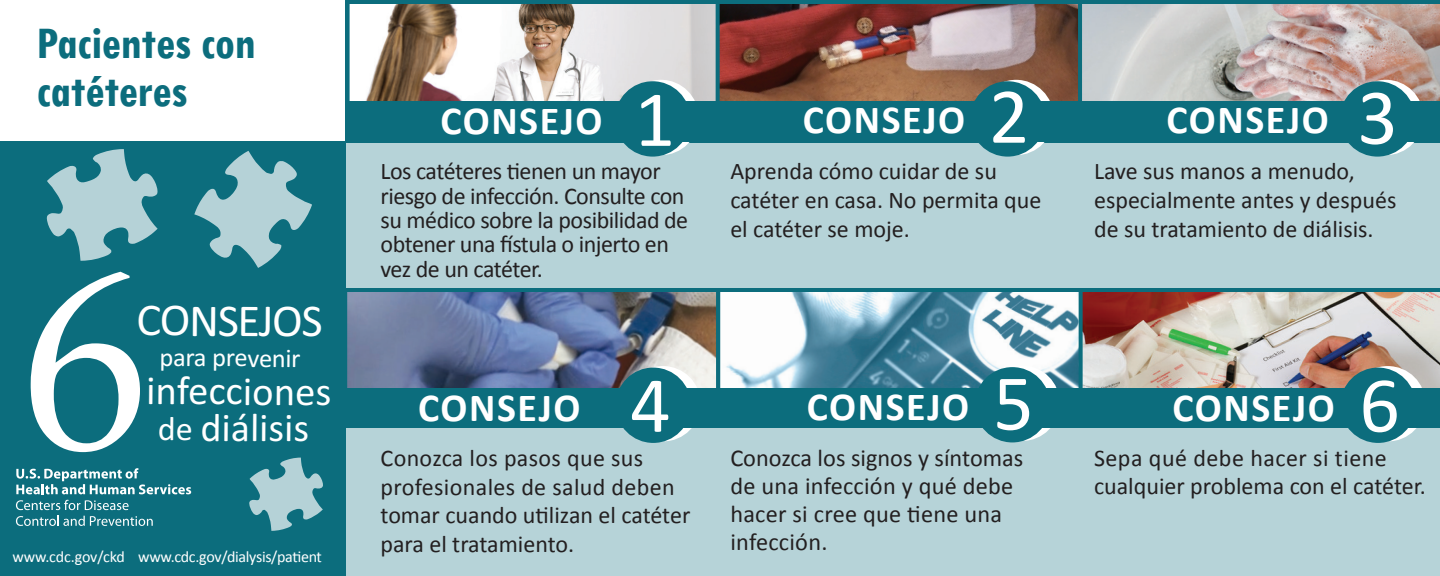
<style>
.page{position:relative;width:1440px;height:576px;background:#fff}
.page>*{position:absolute;margin:0;border:0;box-sizing:border-box;transform-origin:0 0}
.Image{font:252px "Book Antiqua";color:#fff}
.t1{font:80px "Calibri";color:#fff}
.t2{font:700 condensed 48px/48px "Tw Cen";letter-spacing:-.01em;color:#0c6d7d}
.Image-2{font:46.2px "Calibri";letter-spacing:-.04em;color:#fff}
.Image-3{font:40.8px "Calibri";letter-spacing:-.01em;color:#fff}
.Image-4{font:40.2px "Calibri";letter-spacing:-.01em;color:#fff}
.t3{font:700 40px "Calibri";letter-spacing:.04em;color:#fff}
.Image-5{font:26.6px "Calibri";letter-spacing:-.02em;color:#fff}
.t4{font:24.2px/28px "Calibri";letter-spacing:.01em;color:#231f20}
.t5{font:24px/28.8px "Calibri";color:#231f20}
.t6{font:24px/24.4px "Calibri";letter-spacing:-.02em;color:#231f20}
.t7{font:16px "Calibri";letter-spacing:-.02em;color:#fff}
.s1{font-size:34.2px}
</style>
<div class="page">
<div style="left:346px;top:134px;width:1094px;height:154px;background:#b6d3d8"></div>
<img style="left:366px;top:5px;width:350px;height:96px">
<div style="left:346px;top:0;width:375px;height:140px;border:4px solid #0c6d7d"></div>
<img style="left:348px;top:293px;width:367px;height:95px">
<div style="left:343px;top:288px;width:377px;height:110px;border:4px solid #0c6d7d"></div>
<svg style="left:1082px;top:0;width:358px;height:142px;background:#bbb4b1"></svg>
<img style="left:1083px;top:288px;width:357px;height:100px">
<img style="left:721px;top:5px;width:356px;height:96px">
<div style="left:716px;top:0;width:366px;height:142px;border:4px solid #0c6d7d"></div>
<img style="left:726px;top:293px;width:352px;height:95px">
<div style="left:716px;top:288px;width:367px;height:108px;border:4px solid #0c6d7d"></div>
<div style="left:345px;top:427px;width:1095px;height:149px;background:#b6d3d8"></div>
<div style="left:1348px;top:80px;width:75px;height:75px;background:#fff;border-radius:50%"></div>
<div style="left:1350px;top:366px;width:75px;height:75px;background:#fff;border-radius:50%"></div>
<div style="left:984px;top:366px;width:76px;height:75px;background:#fff;border-radius:50%"></div>
<svg style="left:623px;top:80px;width:76px;height:75px"></svg>
<svg style="left:978px;top:80px;width:76px;height:75px"></svg>
<div style="left:348px;top:101px;width:1092px;height:40px;background:#0c6d7d"></div>
<div style="left:1340px;top:81px;width:75px;height:76px;background:#0c6d7d;border-radius:50%"></div>
<div style="left:615px;top:81px;width:75px;height:76px;background:#0c6d7d;border-radius:50%"></div>
<div style="left:970px;top:81px;width:75px;height:76px;background:#0c6d7d;border-radius:50%"></div>
<div style="left:625px;top:366px;width:76px;height:75px;background:#fff;border-radius:50%"></div>
<div style="left:342px;top:388px;width:1098px;height:40px;background:#0c6d7d"></div>
<div style="left:1340px;top:368px;width:76px;height:75px;background:#0c6d7d;border-radius:50%"></div>
<div style="left:975px;top:367px;width:75px;height:75px;background:#0c6d7d;border-radius:50%"></div>
<div style="left:616px;top:368px;width:75px;height:75px;background:#0c6d7d;border-radius:50%"></div>
<div style="left:0;top:142px;width:346px;height:434px;background:#0c6d7d"></div>
<svg style="left:194px;top:151px;width:118px;height:117px"></svg>
<svg style="left:47px;top:149px;width:111px;height:112px"></svg>
<svg style="left:249px;top:458px;width:74px;height:73px"></svg>
<svg style="left:16px;top:468px;width:175px;height:26px"></svg>
<svg style="left:16px;top:500px;width:113px;height:10px"></svg>
<svg style="left:16px;top:516px;width:137px;height:10px"></svg>
<p class="t2" style="left:36px;top:17px;width:220px">Pacientes con catéteres</p>
<p class="Image" style="left:22px;top:187px;width:130px">6</p>
<p class="Image-2" style="left:137px;top:291px;width:188px">CONSEJOS</p>
<p class="Image-5" style="left:159px;top:341px;width:143px">para prevenir</p>
<p class="Image-3" style="left:146px;top:365px;width:187px">infecciones</p>
<p class="Image-4" style="left:158px;top:402px;width:153px"><span class="s1">de</span> diálisis</p>
<p class="t7" style="left:12px;top:546px;width:311px">www.cdc.gov/ckd www.cdc.gov/dialysis/patient</p>
<p class="t3" style="left:440px;top:95px;width:164px">CONSEJO</p>
<p class="t1" style="left:634px;top:69px;width:42px">1</p>
<p class="t3" style="left:803px;top:94px;width:164px">CONSEJO</p>
<p class="t1" style="left:989px;top:66px;width:42px">2</p>
<p class="t6" style="left:381px;top:159px;width:309px">Los catéteres tienen un mayor riesgo de infección. Consulte con su médico sobre la posibilidad de obtener una fístula o injerto en vez de un catéter.</p>
<p class="t5" style="left:730px;top:157px;width:313px">Aprenda cómo cuidar de su catéter en casa. No permita que el catéter se moje.</p>
<p class="t3" style="left:418px;top:382px;width:164px">CONSEJO</p>
<p class="t1" style="left:630px;top:355px;width:42px">4</p>
<p class="t5" style="left:381px;top:443px;width:311px">Conozca los pasos que sus profesionales de salud deben tomar cuando utilizan el catéter para el tratamiento.</p>
<p class="t3" style="left:807px;top:381px;width:164px">CONSEJO</p>
<p class="t1" style="left:993px;top:353px;width:42px">5</p>
<p class="t4" style="left:730px;top:444px;width:295px">Conozca los signos y síntomas de una infección y qué debe hacer si cree que tiene una infección.</p>
<p class="t3" style="left:1167px;top:94px;width:164px">CONSEJO</p>
<p class="t1" style="left:1357px;top:67px;width:42px">3</p>
<p class="t5" style="left:1094px;top:157px;width:304px">Lave sus manos a menudo, especialmente antes y después de su tratamiento de diálisis.</p>
<p class="t3" style="left:1173px;top:382px;width:164px">CONSEJO</p>
<p class="t1" style="left:1359px;top:355px;width:42px">6</p>
<p class="t5" style="left:1094px;top:444px;width:333px;line-height:28px">Sepa qué debe hacer si tiene cualquier problema con el catéter.</p>
</div>
